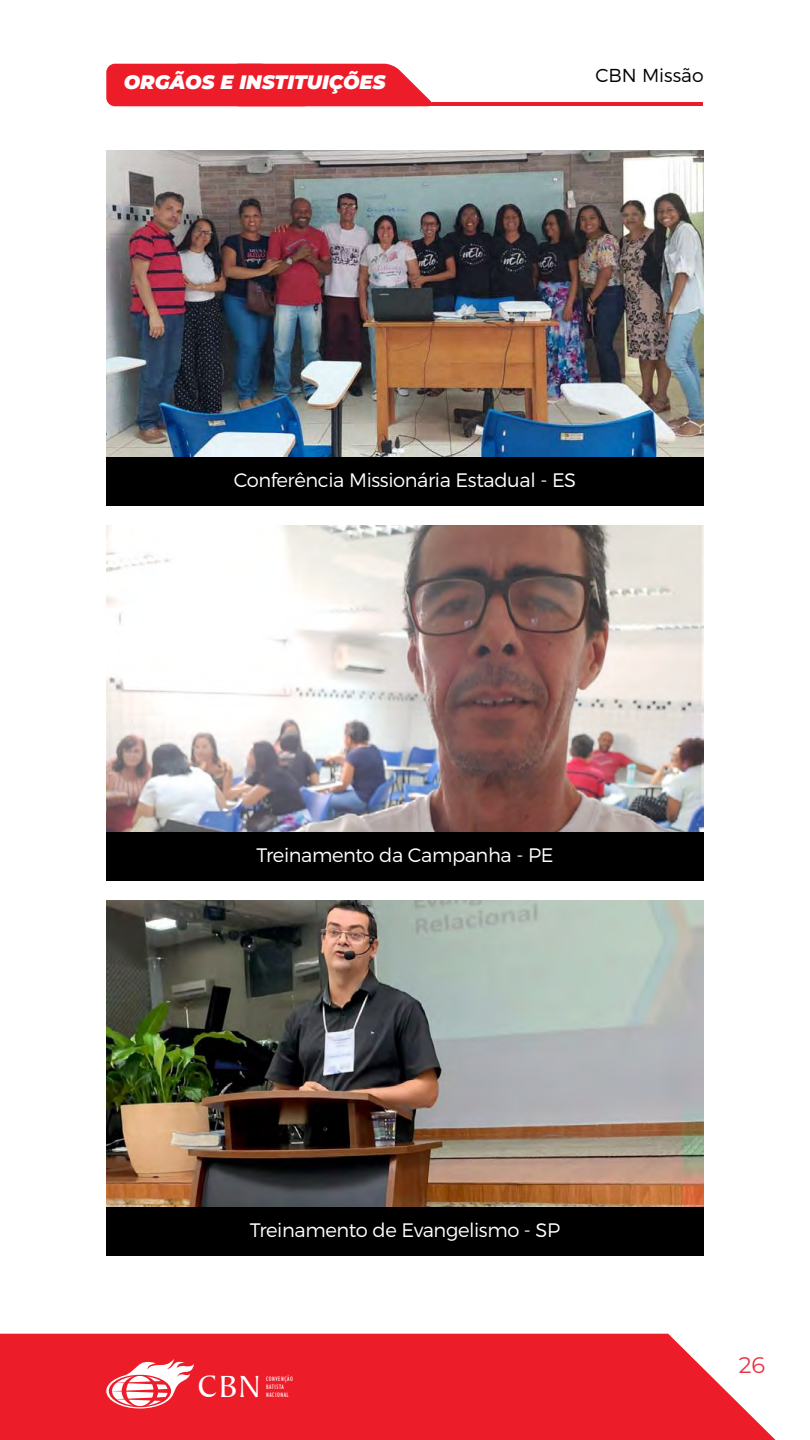
<style>
.page{position:relative;width:810px;height:1440px;background:#fff}
.page>*{position:absolute;margin:0;border:0;box-sizing:border-box;transform-origin:0 0}
.t1{font:32.92px "Baker Signet BT";color:#fff}
.t2{font:22.5px "Montserrat Alternates";color:#e73541}
.t3{font:300 19.5px "Montserrat";letter-spacing:-.02em;color:#fff}
.t4{font:italic 900 19.5px "Montserrat";color:#fff}
.t5{font:300 18.75px "Montserrat";color:#000}
.t6{font:condensed 6.45px/7.7px "Humanist 521 BT";letter-spacing:.08em;color:#fff}
</style>
<div class="page">
<div style="left:106px;top:64px;width:325px;height:42px;background:#ed1c29"></div>
<hr style="left:150px;top:102px;width:553px;height:4px;background:#ed1c29">
<svg style="left:0;top:1334px;width:776px;height:106px;background:#ee2c38"></svg>
<svg style="left:106px;top:1357px;width:88px;height:52px"></svg>
<div style="left:106px;top:457px;width:598px;height:49px;background:#000"></div>
<div style="left:106px;top:832px;width:598px;height:48px;background:#000"></div>
<div style="left:106px;top:1207px;width:598px;height:49px;background:#000"></div>
<img style="left:106px;top:150px;width:598px;height:307px">
<img style="left:106px;top:525px;width:598px;height:307px">
<img style="left:106px;top:900px;width:598px;height:307px">
<p class="t4" style="left:124px;top:68px;width:263px">ORGÃOS E INSTITUIÇÕES</p>
<p class="t5" style="left:595px;top:64px;width:110px">CBN Missão</p>
<p class="t3" style="left:234px;top:468px;width:344px">Conferência Missionária Estadual - ES</p>
<p class="t3" style="left:257px;top:843px;width:298px">Treinamento da Campanha - PE</p>
<p class="t3" style="left:250px;top:1218px;width:312px">Treinamento de Evangelismo - SP</p>
<h1 class="t1" style="left:198px;top:1367px;width:64px">CBN</h1>
<p class="t6" style="left:266px;top:1375px;width:28px">CONVENÇÃO<br>BATISTA<br>NACIONAL</p>
<p class="t2" style="left:739px;top:1350px;width:28px">26</p>
</div>
